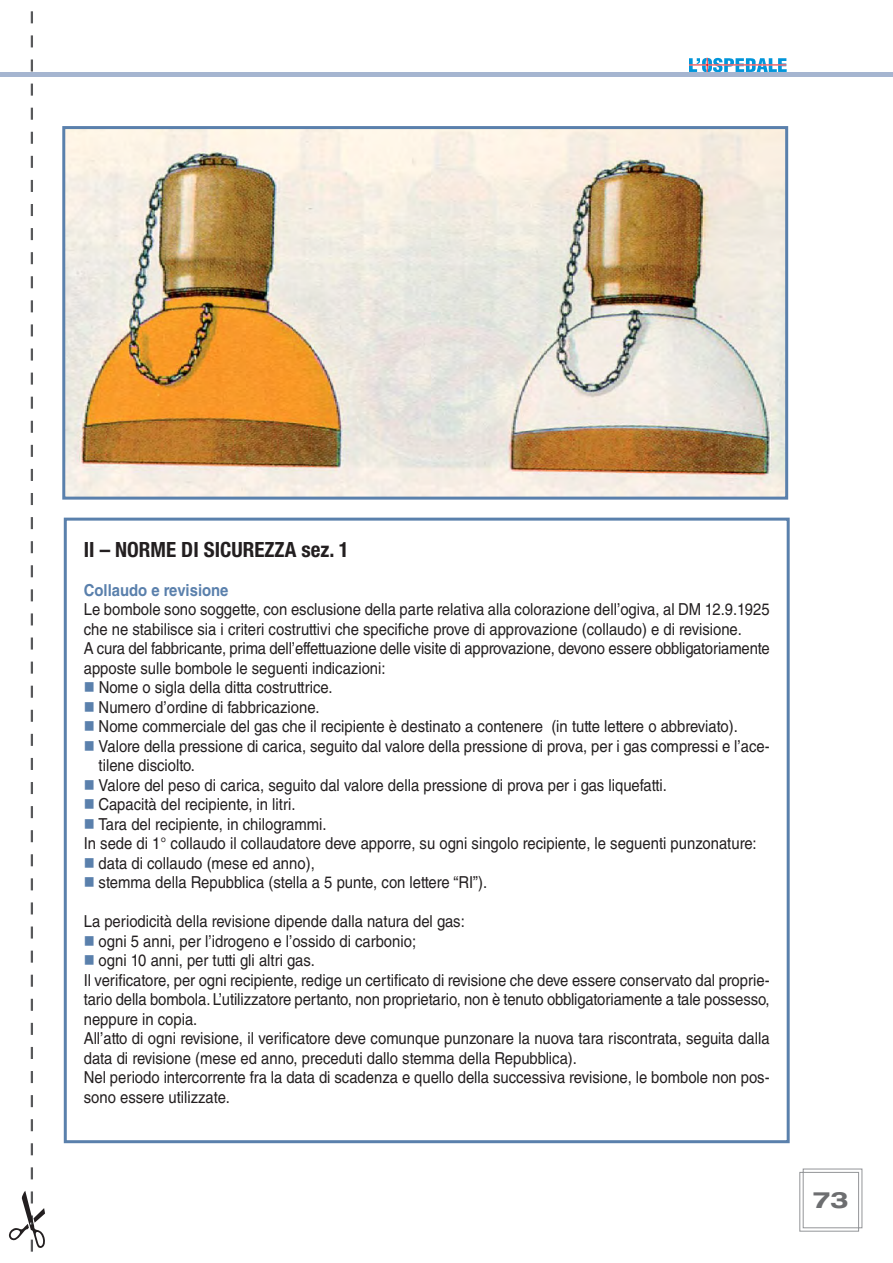
<style>
.page{position:relative;width:893px;height:1263px;background:#fff}
.page>*{position:absolute;margin:0;border:0;box-sizing:border-box;transform-origin:0 0}
.t1{font:700 expanded 22.5px "Helvetica Neue LT Std";color:#6d6e70}
.t2{font:700 condensed 21px "Helvetica Neue LT Std";color:#231f20}
.t3{font:16.5px "Helvetica LT Std";color:#231f20;scale:.9 1}
.t4{font:700 16.5px "Helvetica LT Std";color:#5a80ac;scale:.9 1}
</style>
<div class="page">
<svg style="left:799px;top:1168px;width:64px;height:64px"></svg>
<svg style="left:689px;top:58px;width:98px;height:14px"></svg>
<hr style="left:689px;top:65px;width:97px;height:1px;background:#ed1c24">
<div style="left:0;top:72px;width:893px;height:5px;background:#a5b5d0"></div>
<div style="left:64px;top:518px;width:726px;height:625px;border:3px solid #5a80ac"></div>
<img style="left:66px;top:130px;width:718px;height:366px">
<div style="left:62px;top:126px;width:726px;height:374px;border:3px solid #5a80ac"></div>
<svg style="left:9px;top:11px;width:36px;height:1241px"></svg>
<p class="t2" style="left:84px;top:542px;width:266px">II – NORME DI SICUREZZA sez. 1</p>
<p class="t4" style="left:84px;top:584px;width:162px">Collaudo e revisione</p>
<p class="t3" style="left:84px;top:603px;width:764px">Le bombole sono soggette, con esclusione della parte relativa alla colorazione dell’ogiva, al DM 12.9.1925</p>
<p class="t3" style="left:84px;top:623px;width:733px">che ne stabilisce sia i criteri costruttivi che specifiche prove di approvazione (collaudo) e di revisione.</p>
<p class="t3" style="left:84px;top:642px;width:764px">A cura del fabbricante, prima dell’effettuazione delle visite di approvazione, devono essere obbligatoriamente</p>
<p class="t3" style="left:84px;top:662px;width:337px">apposte sulle bombole le seguenti indicazioni:</p>
<p class="t3" style="left:99px;top:681px;width:262px">Nome o sigla della ditta costruttrice.</p>
<p class="t3" style="left:99px;top:701px;width:247px">Numero d’ordine di fabbricazione.</p>
<p class="t3" style="left:99px;top:720px;width:712px">Nome commerciale del gas che il recipiente è destinato a contenere (in tutte lettere o abbreviato).</p>
<p class="t3" style="left:99px;top:740px;width:747px">Valore della pressione di carica, seguito dal valore della pressione di prova, per i gas compressi e l’ace-</p>
<p class="t3" style="left:99px;top:759px;width:109px">tilene disciolto.</p>
<p class="t3" style="left:99px;top:779px;width:633px">Valore del peso di carica, seguito dal valore della pressione di prova per i gas liquefatti.</p>
<p class="t3" style="left:99px;top:798px;width:220px">Capacità del recipiente, in litri.</p>
<p class="t3" style="left:99px;top:818px;width:255px">Tara del recipiente, in chilogrammi.</p>
<p class="t3" style="left:84px;top:837px;width:749px">In sede di 1° collaudo il collaudatore deve apporre, su ogni singolo recipiente, le seguenti punzonature:</p>
<p class="t3" style="left:99px;top:857px;width:242px">data di collaudo (mese ed anno),</p>
<p class="t3" style="left:99px;top:876px;width:433px">stemma della Repubblica (stella a 5 punte, con lettere “RI”).</p>
<p class="t3" style="left:84px;top:915px;width:425px">La periodicità della revisione dipende dalla natura del gas:</p>
<p class="t3" style="left:99px;top:935px;width:354px">ogni 5 anni, per l’idrogeno e l’ossido di carbonio;</p>
<p class="t3" style="left:99px;top:954px;width:242px">ogni 10 anni, per tutti gli altri gas.</p>
<p class="t3" style="left:84px;top:974px;width:764px">Il verificatore, per ogni recipiente, redige un certificato di revisione che deve essere conservato dal proprie-</p>
<p class="t3" style="left:84px;top:993px;width:764px">tario della bombola. L’utilizzatore pertanto, non proprietario, non è tenuto obbligatoriamente a tale possesso,</p>
<p class="t3" style="left:84px;top:1013px;width:128px">neppure in copia.</p>
<p class="t3" style="left:84px;top:1032px;width:764px">All’atto di ogni revisione, il verificatore deve comunque punzonare la nuova tara riscontrata, seguita dalla</p>
<p class="t3" style="left:84px;top:1052px;width:550px">data di revisione (mese ed anno, preceduti dallo stemma della Repubblica).</p>
<p class="t3" style="left:84px;top:1071px;width:764px">Nel periodo intercorrente fra la data di scadenza e quello della successiva revisione, le bombole non pos-</p>
<p class="t3" style="left:84px;top:1091px;width:164px">sono essere utilizzate.</p>
<h1 class="t1" style="left:813px;top:1192px;width:37px">73</h1>
</div>
